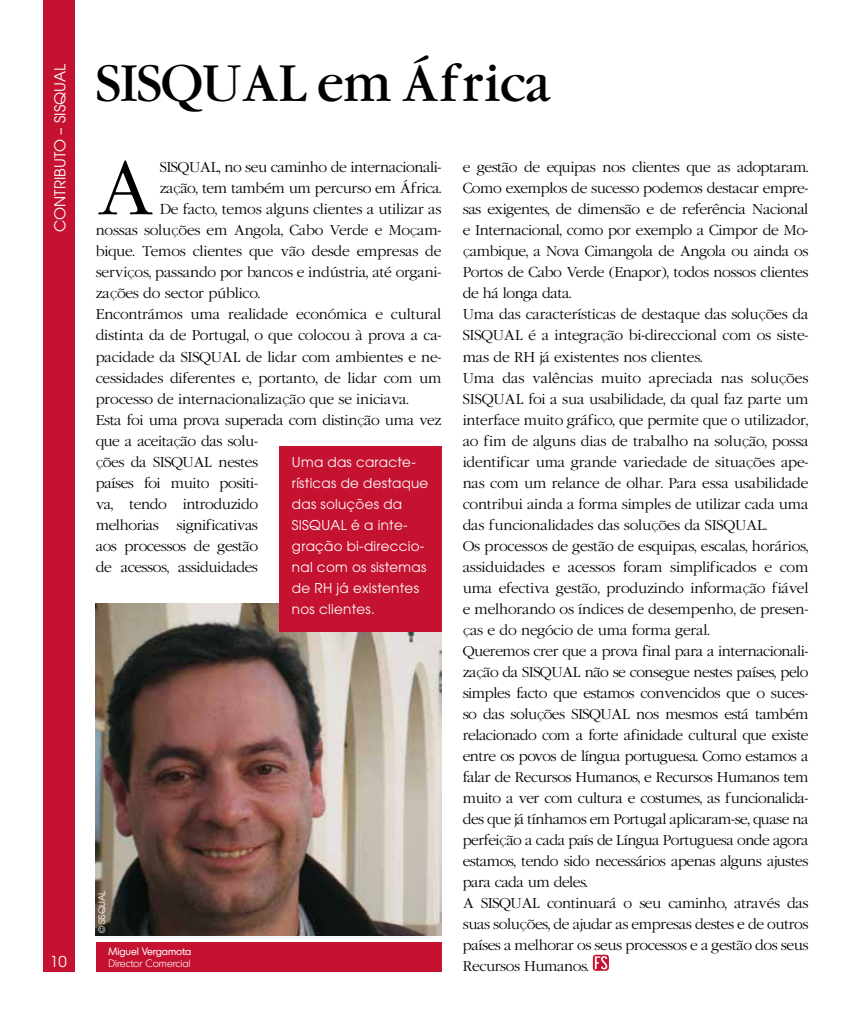
<style>
.page{position:relative;width:851px;height:1036px;background:#fff}
.page>*{position:absolute;margin:0;border:0;box-sizing:border-box;transform-origin:0 0}
.t1{font:300 70.65px "Garamond";color:#000}
.t2{font:48px "Garamond";letter-spacing:-.025em;color:#000}
.t3{font:15px "Avant Garde";color:#fff}
.t4{font:300 13.5px/21px "Garamond";letter-spacing:-.025em;color:#000;text-align:justify}
.t5{font:13.5px/21px "Avant Garde";letter-spacing:.02em;color:#fff}
.t6{font:300 10.5px "Montreal";color:#fff}
.t7{font:10.5px "Montreal";color:#fff}
.t8{font:9px "Avant Garde";letter-spacing:-.04em;color:#fff}
</style>
<div class="page">
<div style="left:43px;top:0;width:31px;height:972px;background:#c41230"></div>
<svg style="left:592px;top:954px;width:17px;height:16px"></svg>
<img style="left:96px;top:603px;width:345px;height:332px">
<div style="left:96px;top:942px;width:345px;height:30px;background:#c41230"></div>
<div style="left:279px;top:446px;width:162px;height:186px;background:#c41230"></div>
<p class="t3" style="left:51px;top:232px;width:170px;rotate:-90deg">CONTRIBUTO – SISQUAL</p>
<p class="t3" style="left:50px;top:952px;width:18px">10</p>
<h2 class="t2" style="left:96px;top:54px;width:457px">SISQUAL em África</h2>
<h1 class="t1" style="left:96px;top:145px;width:60px">A</h1>
<p class="t4" style="left:160px;top:157px;width:283px">SISQUAL, no seu caminho de internacionali-</p>
<p class="t4" style="left:160px;top:178px;width:283px">zação, tem também um percurso em África.</p>
<p class="t4" style="left:160px;top:199px;width:283px">De facto, temos alguns clientes a utilizar as</p>
<p class="t4" style="left:96px;top:220px;width:347px">nossas soluções em Angola, Cabo Verde e Moçam-</p>
<p class="t4" style="left:96px;top:241px;width:347px">bique. Temos clientes que vão desde empresas de</p>
<p class="t4" style="left:96px;top:262px;width:347px">serviços, passando por bancos e indústria, até organi-</p>
<p class="t4" style="left:96px;top:283px;width:166px">zações do sector público.</p>
<p class="t4" style="left:96px;top:304px;width:347px">Encontrámos uma realidade económica e cultural</p>
<p class="t4" style="left:96px;top:325px;width:347px">distinta da de Portugal, o que colocou à prova a ca-</p>
<p class="t4" style="left:96px;top:346px;width:347px">pacidade da SISQUAL de lidar com ambientes e ne-</p>
<p class="t4" style="left:96px;top:367px;width:347px">cessidades diferentes e, portanto, de lidar com um</p>
<p class="t4" style="left:96px;top:388px;width:314px">processo de internacionalização que se iniciava.</p>
<p class="t4" style="left:96px;top:409px;width:347px">Esta foi uma prova superada com distinção uma vez</p>
<p class="t4" style="left:96px;top:430px;width:164px">que a aceitação das solu-</p>
<p class="t4" style="left:96px;top:451px;width:164px">ções da SISQUAL nestes</p>
<p class="t4" style="left:96px;top:472px;width:164px">países foi muito positi-</p>
<p class="t4" style="left:96px;top:493px;width:164px">va, tendo introduzido</p>
<p class="t4" style="left:96px;top:514px;width:65px">melhorias</p>
<p class="t5" style="left:292px;top:451px;width:138px">Uma das caracte&shy;rísticas de destaque das soluções da<br>SISQUAL é a inte&shy;gração bi-direccio&shy;nal com os sistemas de RH já existentes nos clientes.</p>
<p class="t4" style="left:96px;top:514px;width:164px;text-indent:81px">significativas aos processos de gestão de acessos, assiduidades</p>
<p class="t8" style="left:97px;top:932px;width:43px;rotate:-90deg">© SISQUAL</p>
<p class="t7" style="left:108px;top:944px;width:84px">Miguel Vergamota</p>
<p class="t6" style="left:108px;top:957px;width:84px">Director Comercial</p>
<p class="t4" style="left:462px;top:157px;width:347px;text-align:left">e gestão de equipas nos clientes que as adoptaram.<br>Como exemplos de sucesso podemos destacar empre&shy;sas exigentes, de dimensão e de referência Nacional e Internacional, como por exemplo a Cimpor de Mo&shy;çambique, a Nova Cimangola de Angola ou ainda os Portos de Cabo Verde (Enapor), todos nossos clientes de há longa data.<br>Uma das características de destaque das soluções da SISQUAL é a integração bi-direccional com os siste&shy;mas de RH já existentes nos clientes.<br>Uma das valências muito apreciada nas soluções SISQUAL foi a sua usabilidade, da qual faz parte um interface muito gráfico, que permite que o utilizador, ao fim de alguns dias de trabalho na solução, possa identificar uma grande variedade de situações ape&shy;nas com um relance de olhar. Para essa usabilidade contribui ainda a forma simples de utilizar cada uma das funcionalidades das soluções da SISQUAL.<br>Os processos de gestão de esquipas, escalas, horários, assiduidades e acessos foram simplificados e com uma efectiva gestão, produzindo informação fiável e melhorando os índices de desempenho, de presen&shy;ças e do negócio de uma forma geral.<br>Queremos crer que a prova final para a internacionali&shy;zação da SISQUAL não se consegue nestes países, pelo simples facto que estamos convencidos que o suces&shy;so das soluções SISQUAL nos mesmos está também relacionado com a forte afinidade cultural que existe entre os povos de língua portuguesa. Como estamos a falar de Recursos Humanos, e Recursos Humanos tem muito a ver com cultura e costumes, as funcionalida&shy;des que já tínhamos em Portugal aplicaram-se, quase na perfeição a cada país de Língua Portuguesa onde agora estamos, tendo sido necessários apenas alguns ajustes para cada um deles.<br>A SISQUAL continuará o seu caminho, através das suas soluções, de ajudar as empresas destes e de outros países a melhorar os seus processos e a gestão dos seus Recursos Humanos.</p>
</div>
